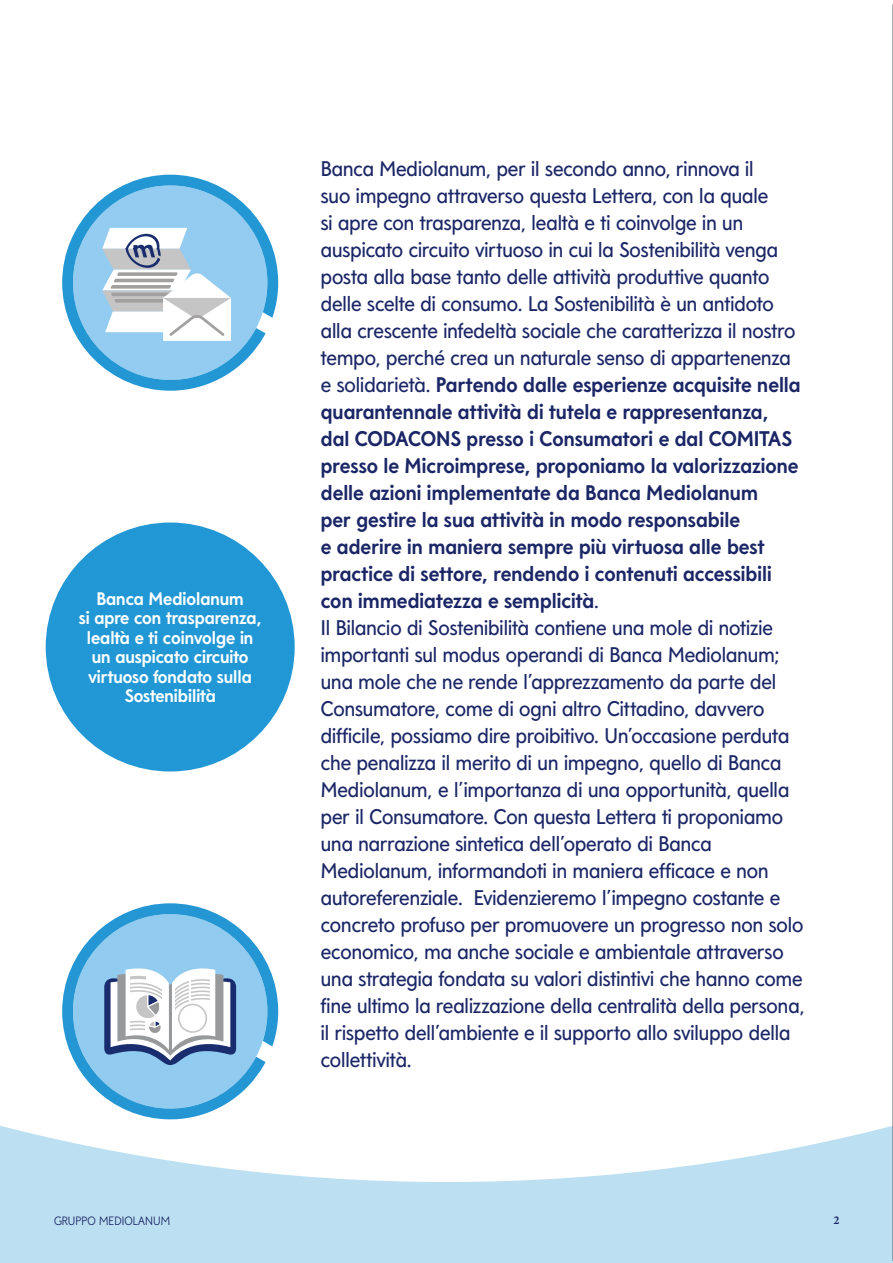
<style>
.page{position:relative;width:893px;height:1263px;background:#fff}
.page>*{position:absolute;margin:0;border:0;box-sizing:border-box;transform-origin:0 0}
.t1{font:21px/27px "Mediolanum Sans";color:#1b2666}
.t2{font:700 18px/19.5px "Mediolanum Sans";color:#fff;text-align:center}
.t3{font:300 12px "Mediolanum Sans";letter-spacing:.01em;color:#1b2666}
.t4{font:700 12px "Minion Pro";color:#1b2666}
.s1{font-weight:700}
</style>
<div class="page">
<svg style="left:0;top:1125px;width:893px;height:138px;fill:#bce0f1"></svg>
<div style="left:46px;top:522px;width:249px;height:249px;background:#2198d5;border-radius:50%"></div>
<svg style="left:62px;top:175px;width:216px;height:216px;fill:#93ccf0"></svg>
<svg style="left:102px;top:228px;width:129px;height:113px"></svg>
<svg style="left:62px;top:903px;width:216px;height:216px;fill:#91cbef"></svg>
<svg style="left:104px;top:963px;width:133px;height:102px"></svg>
<div style="left:178px;top:1004px;width:29px;height:29px;border:2px solid #c6c5c5;border-radius:50%"></div>
<hr style="left:189px;top:977px;width:2px;height:25px;background:#fff">
<hr style="left:892px;top:4px;width:1px;height:1257px;background:#57656c">
<p class="t2" style="left:79px;top:589px;width:184px">Banca Mediolanum<br>si apre con trasparenza, lealtà e ti coinvolge in un auspicato circuito virtuoso fondato sulla<br>Sostenibilità</p>
<p class="t1" style="left:321px;top:155px;width:485px">Banca Mediolanum, per il secondo anno, rinnova il<br>suo impegno attraverso questa Lettera, con la quale<br>si apre con trasparenza, lealtà e ti coinvolge in un auspicato circuito virtuoso in cui la Sostenibilità venga posta alla base tanto delle attività produttive quanto delle scelte di consumo. La Sostenibilità è un antidoto alla crescente infedeltà sociale che caratterizza il nostro tempo, perché crea un naturale senso di appartenenza e solidarietà. <span class="s1">Partendo dalle esperienze acquisite nella quarantennale attività di tutela e rappresentanza,<br>dal CODACONS presso i Consumatori e dal COMITAS presso le Microimprese, proponiamo la valorizzazione delle azioni implementate da Banca Mediolanum<br>per gestire la sua attività in modo responsabile<br>e aderire in maniera sempre più virtuosa alle best practice di settore, rendendo i contenuti accessibili con immediatezza e semplicità</span>.<br>Il Bilancio di Sostenibilità contiene una mole di notizie importanti sul modus operandi di Banca Mediolanum; una mole che ne rende l’apprezzamento da parte del Consumatore, come di ogni altro Cittadino, davvero difficile, possiamo dire proibitivo. Un’occasione perduta che penalizza il merito di un impegno, quello di Banca Mediolanum, e l’importanza di una opportunità, quella per il Consumatore. Con questa Lettera ti proponiamo una narrazione sintetica dell’operato di Banca Mediolanum, informandoti in maniera efficace e non autoreferenziale. Evidenzieremo l’impegno costante e concreto profuso per promuovere un progresso non solo economico, ma anche sociale e ambientale attraverso una strategia fondata su valori distintivi che hanno come fine ultimo la realizzazione della centralità della persona, il rispetto dell’ambiente e il supporto allo sviluppo della collettività.</p>
<p class="t3" style="left:54px;top:1214px;width:118px">GRUPPO MEDIOLANUM</p>
<p class="t4" style="left:833px;top:1212px;width:7px">2</p>
</div>
